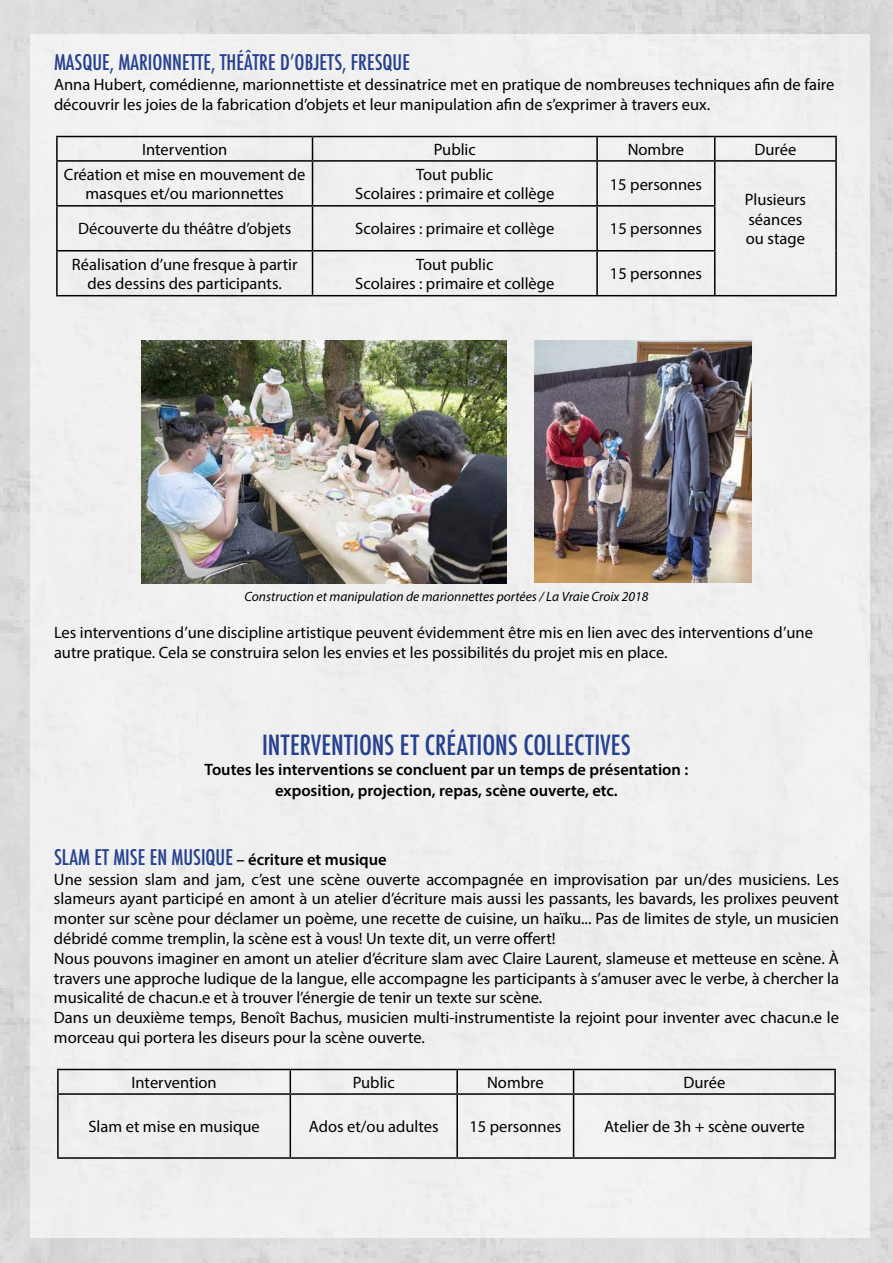
<style>
.page{position:relative;width:893px;height:1263px;background:#fff}
.page>*{position:absolute;margin:0;border:0;box-sizing:border-box;transform-origin:0 0}
.t1{font:500 condensed 27px "Futura";letter-spacing:.01em;color:#25408f}
.t2{font:500 condensed 21px "Futura";color:#25408f}
.t3{font:16.5px/19.8px "Myriad Pro";color:#000}
.t4{font:600 16.5px/21.6px "Myriad Pro";color:#000;text-align:center}
.t5{font:italic 13.5px "Myriad Pro";color:#000}
.s1{font-family:"Futura";font-weight:500;font-stretch:condensed;font-size:21px;color:#25408f}
.s2{font-weight:600}
</style>
<div class="page">
<img style="left:0;top:0;width:893px;height:1263px">
<div style="left:30px;top:34px;width:840px;height:1203px;background:#f0f0f0"></div>
<hr style="left:56px;top:136px;width:256px;height:1px;background:#000">
<hr style="left:56px;top:137px;width:2px;height:23px;background:#000">
<hr style="left:312px;top:136px;width:285px;height:1px;background:#000">
<svg style="left:312px;top:137px;width:1px;height:23px"></svg>
<hr style="left:597px;top:136px;width:118px;height:1px;background:#000">
<hr style="left:596px;top:137px;width:2px;height:23px;background:#000">
<hr style="left:715px;top:136px;width:122px;height:1px;background:#000">
<svg style="left:714px;top:137px;width:1px;height:23px"></svg>
<hr style="left:835px;top:137px;width:2px;height:23px;background:#000">
<hr style="left:56px;top:160px;width:256px;height:2px;background:#000">
<hr style="left:56px;top:162px;width:2px;height:43px;background:#000">
<hr style="left:312px;top:160px;width:285px;height:2px;background:#000">
<hr style="left:312px;top:162px;width:1px;height:43px;background:#000">
<hr style="left:597px;top:160px;width:118px;height:2px;background:#000">
<hr style="left:596px;top:162px;width:2px;height:43px;background:#000">
<hr style="left:715px;top:160px;width:122px;height:2px;background:#000">
<hr style="left:714px;top:162px;width:1px;height:43px;background:#000">
<hr style="left:835px;top:162px;width:2px;height:44px;background:#000">
<hr style="left:56px;top:205px;width:256px;height:2px;background:#000">
<hr style="left:56px;top:207px;width:2px;height:43px;background:#000">
<hr style="left:312px;top:205px;width:285px;height:2px;background:#000">
<hr style="left:312px;top:207px;width:1px;height:43px;background:#000">
<hr style="left:597px;top:205px;width:118px;height:2px;background:#000">
<hr style="left:596px;top:207px;width:2px;height:43px;background:#000">
<hr style="left:714px;top:207px;width:1px;height:43px;background:#000">
<hr style="left:835px;top:206px;width:2px;height:45px;background:#000">
<hr style="left:56px;top:250px;width:256px;height:1px;background:#000">
<hr style="left:56px;top:251px;width:2px;height:44px;background:#000">
<hr style="left:312px;top:250px;width:285px;height:1px;background:#000">
<hr style="left:312px;top:251px;width:1px;height:44px;background:#000">
<hr style="left:597px;top:250px;width:118px;height:1px;background:#000">
<hr style="left:596px;top:251px;width:2px;height:44px;background:#000">
<hr style="left:714px;top:251px;width:1px;height:44px;background:#000">
<hr style="left:835px;top:251px;width:2px;height:44px;background:#000">
<hr style="left:56px;top:295px;width:256px;height:1px;background:#000">
<hr style="left:312px;top:295px;width:285px;height:1px;background:#000">
<hr style="left:597px;top:295px;width:118px;height:1px;background:#000">
<hr style="left:715px;top:295px;width:122px;height:1px;background:#000">
<img style="left:142px;top:341px;width:364px;height:243px">
<img style="left:534px;top:341px;width:217px;height:242px">
<hr style="left:57px;top:1069px;width:233px;height:1px;background:#000">
<hr style="left:57px;top:1070px;width:2px;height:23px;background:#000">
<hr style="left:290px;top:1069px;width:167px;height:1px;background:#000">
<svg style="left:290px;top:1070px;width:1px;height:23px"></svg>
<hr style="left:457px;top:1069px;width:117px;height:1px;background:#000">
<hr style="left:456px;top:1070px;width:2px;height:23px;background:#000">
<hr style="left:574px;top:1069px;width:262px;height:1px;background:#000">
<svg style="left:573px;top:1070px;width:1px;height:23px"></svg>
<hr style="left:834px;top:1070px;width:2px;height:23px;background:#000">
<hr style="left:57px;top:1093px;width:233px;height:2px;background:#000">
<hr style="left:57px;top:1095px;width:2px;height:62px;background:#000">
<hr style="left:290px;top:1093px;width:167px;height:2px;background:#000">
<hr style="left:290px;top:1095px;width:1px;height:62px;background:#000">
<hr style="left:457px;top:1093px;width:117px;height:2px;background:#000">
<hr style="left:456px;top:1095px;width:2px;height:62px;background:#000">
<hr style="left:574px;top:1093px;width:262px;height:2px;background:#000">
<hr style="left:573px;top:1095px;width:1px;height:62px;background:#000">
<hr style="left:834px;top:1095px;width:2px;height:62px;background:#000">
<hr style="left:57px;top:1157px;width:233px;height:2px;background:#000">
<hr style="left:290px;top:1157px;width:167px;height:2px;background:#000">
<hr style="left:457px;top:1157px;width:117px;height:2px;background:#000">
<hr style="left:574px;top:1157px;width:262px;height:2px;background:#000">
<p class="t2" style="left:54px;top:49px;width:74px">MASQUE, MARIONNETTE</p>
<p class="t2" style="left:211px;top:49px;width:198px">, THÉÂTRE D’OBJETS, FRESQUE</p>
<p class="t3" style="left:54px;top:74px;width:782px">Anna Hubert, comédienne, marionnettiste et dessinatrice met en pratique de nombreuses techniques afin de faire découvrir les joies de la fabrication d’objets et leur manipulation afin de s’exprimer à travers eux.</p>
<p class="t3" style="left:142px;top:139px;width:87px">Intervention</p>
<p class="t3" style="left:434px;top:139px;width:44px">Public</p>
<p class="t3" style="left:628px;top:139px;width:58px">Nombre</p>
<p class="t3" style="left:754px;top:139px;width:43px">Durée</p>
<p class="t3" style="left:64px;top:164px;width:243px;text-align:center">Création et mise en mouvement de masques et/ou marionnettes</p>
<p class="t3" style="left:355px;top:164px;width:201px;text-align:center">Tout public<br>Scolaires : primaire et collège</p>
<p class="t3" style="left:610px;top:174px;width:94px">15 personnes</p>
<p class="t3" style="left:745px;top:189px;width:63px">Plusieurs séances ou stage</p>
<p class="t3" style="left:78px;top:219px;width:215px">Découverte du théâtre d’objets</p>
<p class="t3" style="left:355px;top:219px;width:201px">Scolaires : primaire et collège</p>
<p class="t3" style="left:610px;top:219px;width:94px">15 personnes</p>
<p class="t3" style="left:72px;top:254px;width:227px;text-align:center">Réalisation d’une fresque à partir des dessins des participants.</p>
<p class="t3" style="left:355px;top:254px;width:201px;text-align:center">Tout public<br>Scolaires : primaire et collège</p>
<p class="t3" style="left:610px;top:264px;width:94px">15 personnes</p>
<p class="t5" style="left:245px;top:588px;width:405px">Construction et manipulation de marionnettes portées / La Vraie Croix 2018</p>
<p class="t3" style="left:54px;top:622px;width:760px">Les interventions d’une discipline artistique peuvent évidemment être mis en lien avec des interventions d’une autre pratique. Cela se construira selon les envies et les possibilités du projet mis en place.</p>
<h1 class="t1" style="left:262px;top:728px;width:11px">INTERVENTIONS</h1>
<h1 class="t1" style="left:400px;top:728px;width:47px">ET CRÉATIONS</h1>
<h1 class="t1" style="left:523px;top:728px;width:72px">COLLECTIVES</h1>
<p class="t4" style="left:205px;top:758px;width:485px">Toutes les interventions se concluent par un temps de présentation : exposition, projection, repas, scène ouverte, etc.</p>
<p class="t3" style="left:54px;top:849px;width:786px;text-indent:96px"><span class="s1">EN MUSIQUE</span> <span class="s2">– écriture et musique<br></span>Une session slam and jam, c’est une scène ouverte accompagnée en improvisation par un/des musiciens. Les slameurs ayant participé en amont à un atelier d’écriture mais aussi les passants, les bavards, les prolixes peuvent monter sur scène pour déclamer un poème, une recette de cuisine, un haïku... Pas de limites de style, un musicien débridé comme tremplin, la scène est à vous! Un texte dit, un verre offert!<br>Nous pouvons imaginer en amont un atelier d’écriture slam avec Claire Laurent, slameuse et metteuse en scène. À travers une approche ludique de la langue, elle accompagne les participants à s’amuser avec le verbe, à chercher la musicalité de chacun.e et à trouver l’énergie de tenir un texte sur scène.<br>Dans un deuxième temps, Benoît Bachus, musicien multi-instrumentiste la rejoint pour inventer avec chacun.e le morceau qui portera les diseurs pour la scène ouverte.</p>
<p class="t3" style="left:131px;top:1072px;width:87px">Intervention</p>
<p class="t3" style="left:353px;top:1072px;width:44px">Public</p>
<p class="t3" style="left:487px;top:1072px;width:58px">Nombre</p>
<p class="t3" style="left:683px;top:1072px;width:43px">Durée</p>
<p class="t3" style="left:89px;top:1116px;width:173px">Slam et mise en musique</p>
<p class="t3" style="left:309px;top:1116px;width:131px">Ados et/ou adultes</p>
<p class="t3" style="left:469px;top:1116px;width:94px">15 personnes</p>
<p class="t3" style="left:604px;top:1116px;width:202px">Atelier de 3h + scène ouverte</p>
<p class="t2" style="left:54px;top:843px;width:68px">SLAM ET MISE</p>
</div>
